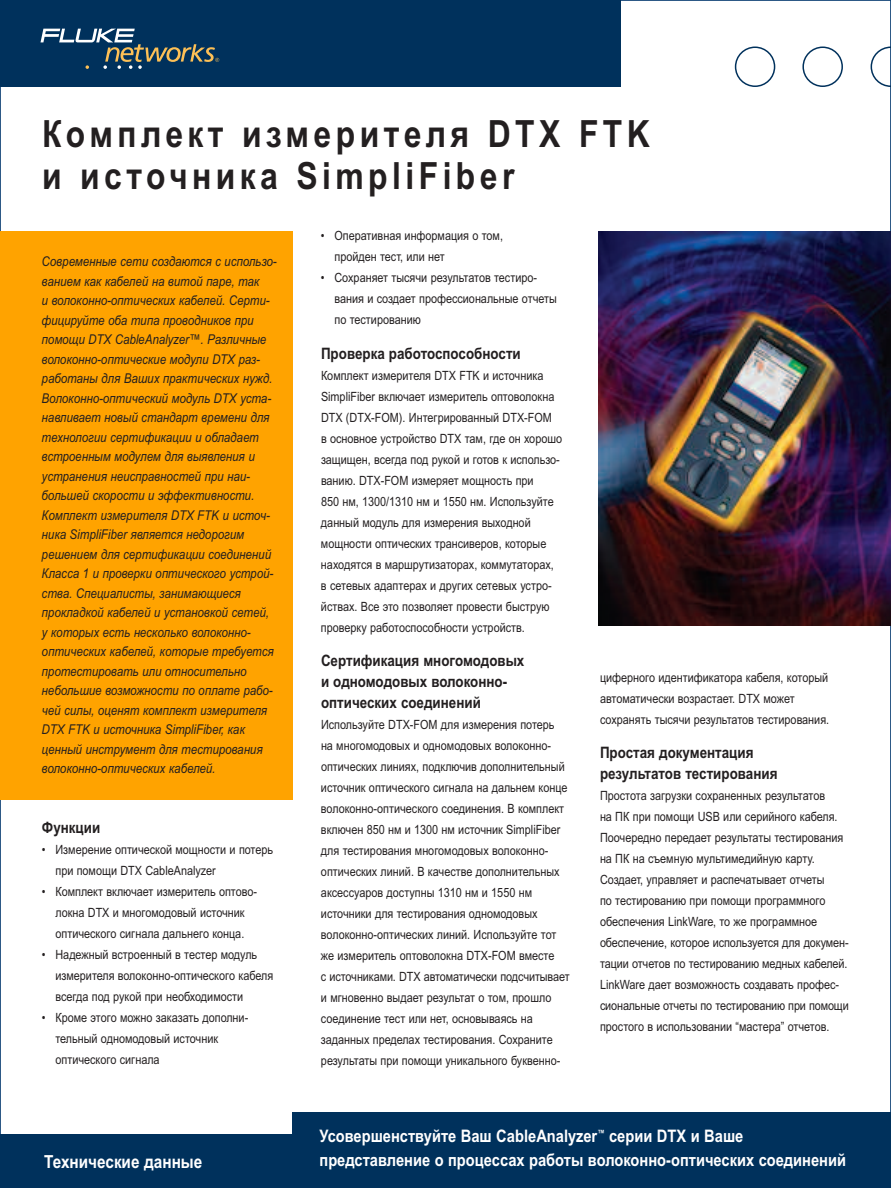
<style>
.page{position:relative;width:891px;height:1188px;background:#fff}
.page>*{position:absolute;margin:0;border:0;box-sizing:border-box;transform-origin:0 0}
.t1{font:700 37.5px/42px "Arial Cyr";letter-spacing:.14em;color:#231f20;scale:.85 1}
.t2{font:700 18px "Arial Cyr";color:#fff;scale:.85 1}
.t3{font:700 17.25px/24px "Arial Cyr";color:#fff;scale:.85 1}
.t4{font:700 15.75px/21px "Arial Cyr";color:#231f20;scale:.85 1}
.t5{font:13.5px/19.5px "Arial Cyr MT Inclined";color:#231f20;scale:.85 1}
.t6{font:12.75px/21px "Arial Cyr";color:#231f20;scale:.85 1}
</style>
<div class="page">
<div style="left:0;top:231px;width:292px;height:569px;background:#ffa300"></div>
<div style="left:0;top:1134px;width:304px;height:54px;background:#00315c"></div>
<div style="left:292px;top:1113px;width:599px;height:75px;background:#00315c"></div>
<div style="left:0;top:0;width:621px;height:86px;background:#00315c"></div>
<svg style="left:41px;top:29px;width:178px;height:40px"></svg>
<svg style="left:871px;top:46px;width:20px;height:41px"></svg>
<svg style="left:802px;top:46px;width:41px;height:41px"></svg>
<svg style="left:735px;top:46px;width:40px;height:41px"></svg>
<img style="left:598px;top:232px;width:292px;height:394px">
<h1 class="t1" style="left:42px;top:116px;width:717px">Комплект измерителя DTX FTK и источника SimpliFiber</h1>
<p class="t5" style="left:42px;top:253px;width:278px">Современные сети создаются с использо&shy;ванием как кабелей на витой паре, так<br>и волоконно-оптических кабелей. Серти&shy;фицируйте оба типа проводников при помощи DTX CableAnalyzer™. Различные волоконно-оптические модули DTX раз&shy;работаны для Ваших практических нужд.<br>Волоконно-оптический модуль DTX уста&shy;навливает новый стандарт времени для технологии сертификации и обладает встроенным модулем для выявления и устранения неисправностей при наи&shy;большей скорости и эффективности.<br>Комплект измерителя DTX FTK и источ&shy;ника SimpliFiber является недорогим решением для сертификации соединений Класса 1 и проверки оптического устрой&shy;ства. Специалисты, занимающиеся прокладкой кабелей и установкой сетей, у которых есть несколько волоконно&shy;оптических кабелей, которые требуется протестировать или относительно небольшие возможности по оплате рабо&shy;чей силы, оценят комплект измерителя DTX FTK и источника SimpliFiber, как ценный инструмент для тестирования волоконно-оптических кабелей.</p>
<p class="t4" style="left:42px;top:819px;width:70px">Функции</p>
<p class="t6" style="left:55px;top:840px;width:258px;text-indent:-13px">• Измерение оптической мощности и потерь при помощи DTX CableAnalyzer</p>
<p class="t6" style="left:42px;top:882px;width:255px;text-align:center">• Комплект включает измеритель оптово&shy;локна DTX и многомодовый источник оптического сигнала дальнего конца.</p>
<p class="t6" style="left:55px;top:945px;width:258px;text-indent:-13px">• Надежный встроенный в тестер модуль измерителя волоконно-оптического кабеля всегда под рукой при необходимости</p>
<p class="t6" style="left:55px;top:1008px;width:228px;text-indent:-13px">• Кроме этого можно заказать дополни&shy;тельный одномодовый источник оптического сигнала</p>
<h2 class="t2" style="left:44px;top:1155px;width:187px">Технические данные</h2>
<p class="t6" style="left:334px;top:226px;width:200px;text-indent:-13px">• Оперативная информация о том, пройден тест, или нет</p>
<p class="t6" style="left:334px;top:268px;width:263px;text-indent:-13px">• Сохраняет тысячи результатов тестиро&shy;вания и создает профессиональные отчеты по тестированию</p>
<p class="t4" style="left:321px;top:344px;width:237px">Проверка работоспособности</p>
<p class="t6" style="left:321px;top:366px;width:285px">Комплект измерителя DTX FTK и источника SimpliFiber включает измеритель оптоволокна DTX (DTX-FOM). Интегрированный DTX-FOM<br>в основное устройство DTX там, где он хорошо защищен, всегда под рукой и готов к использо&shy;ванию. DTX-FOM измеряет мощность при<br>850 нм, 1300/1310 нм и 1550 нм. Используйте данный модуль для измерения выходной мощности оптических трансиверов, которые находятся в маршрутизаторах, коммутаторах, в сетевых адаптерах и других сетевых устро&shy;йствах. Все это позволяет провести быструю проверку работоспособности устройств.</p>
<p class="t4" style="left:321px;top:652px;width:241px">Сертификация многомодовых и одномодовых волоконно&shy;оптических соединений</p>
<p class="t6" style="left:321px;top:715px;width:294px">Используйте DTX-FOM для измерения потерь на многомодовых и одномодовых волоконно&shy;оптических линиях, подключив дополнительный источник оптического сигнала на дальнем конце волоконно-оптического соединения. В комплект включен 850 нм и 1300 нм источник SimpliFiber для тестирования многомодовых волоконно&shy;оптических линий. В качестве дополнительных аксессуаров доступны 1310 нм и 1550 нм источники для тестирования одномодовых волоконно-оптических линий. Используйте тот же измеритель оптоволокна DTX-FOM вместе<br>с источниками. DTX автоматически подсчитывает и мгновенно выдает результат о том, прошло соединение тест или нет, основываясь на заданных пределах тестирования. Сохраните результаты при помощи уникального буквенно-</p>
<p class="t6" style="left:600px;top:668px;width:271px">циферного идентификатора кабеля, который автоматически возрастает. DTX может сохранять тысячи результатов тестирования.</p>
<p class="t4" style="left:600px;top:743px;width:210px">Простая документация результатов тестирования</p>
<p class="t6" style="left:600px;top:786px;width:294px">Простота загрузки сохраненных результатов<br>на ПК при помощи USB или серийного кабеля.<br>Поочередно передает результаты тестирования на ПК на съемную мультимедийную карту.<br>Создает, управляет и распечатывает отчеты<br>по тестированию при помощи программного обеспечения LinkWare, то же программное обеспечение, которое используется для докумен&shy;тации отчетов по тестированию медных кабелей.<br>LinkWare дает возможность создавать профес&shy;сиональные отчеты по тестированию при помощи простого в использовании “мастера” отчетов.</p>
<h3 class="t3" style="left:320px;top:1126px;width:621px">Усовершенствуйте Ваш CableAnalyzer<sup>™</sup> серии DTX и Ваше представление о процессах работы волоконно-оптических соединений</h3>
</div>
